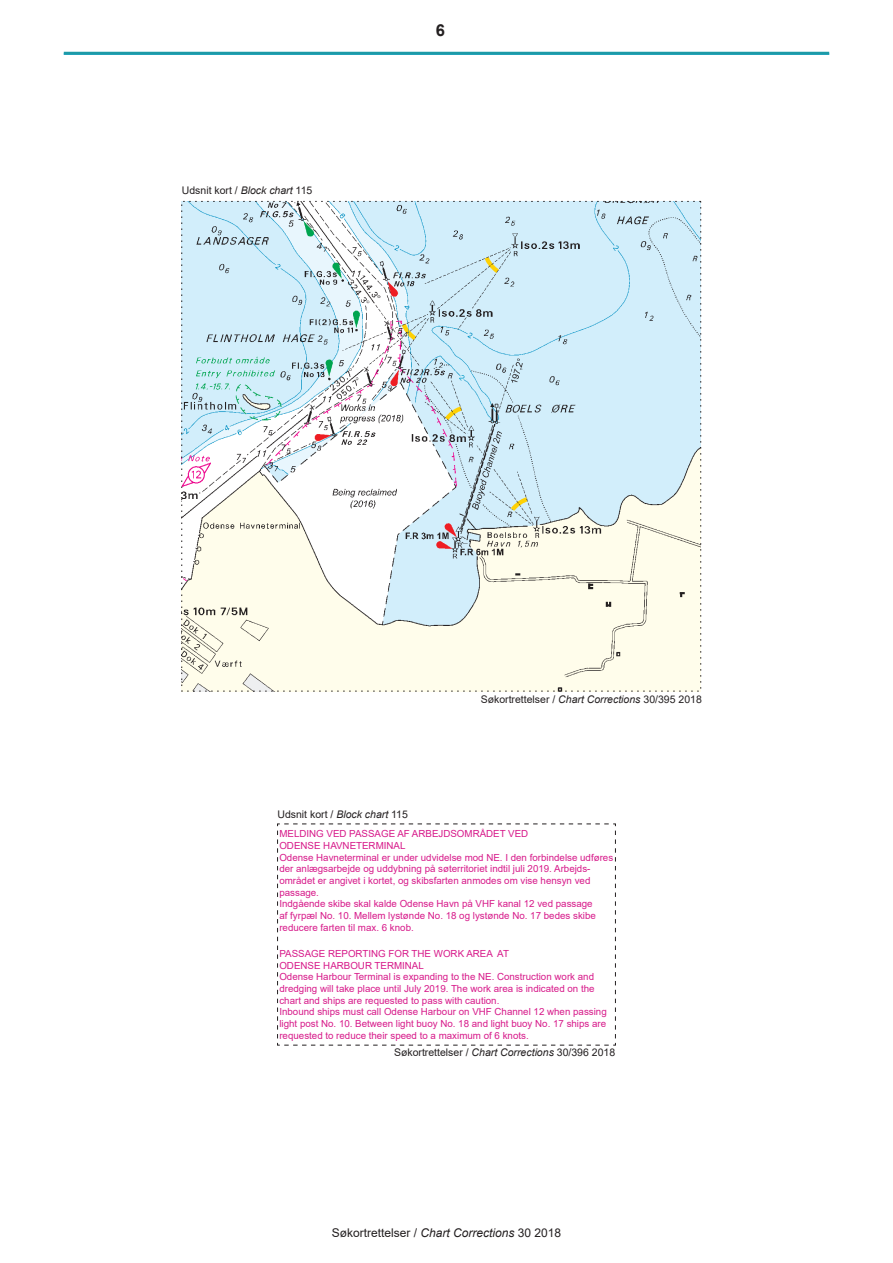
<style>
.page{position:relative;width:893px;height:1263px;background:#fff}
.page>*{position:absolute;margin:0;border:0;box-sizing:border-box;transform-origin:0 0}
.t1{font:700 16.5px "Arial";color:#231f20}
.t2{font:12px "Arial";color:#231f20}
.Afsnitsformat_1{font:10.5px "Arial";color:#231f20}
.t3{font:9.75px/11.7px "Arial";color:#d71a8a}
.s1{font-style:italic}
</style>
<div class="page">
<hr style="left:64px;top:52px;width:765px;height:3px;background:#1d9aa7">
<img style="left:183px;top:203px;width:516px;height:486px">
<svg style="left:278px;top:824px;width:338px;height:222px"></svg>
<p class="Afsnitsformat_1" style="left:182px;top:183px;width:132px">Udsnit kort / <span class="s1">Block chart</span> 115</p>
<h1 class="t1" style="left:436px;top:18px;width:11px">6</h1>
<p class="Afsnitsformat_1" style="left:481px;top:692px;width:223px">Søkortrettelser / <span class="s1">Chart Corrections</span> 30/395 2018</p>
<p class="Afsnitsformat_1" style="left:277px;top:807px;width:132px">Udsnit kort / <span class="s1">Block chart</span> 115</p>
<p class="t3" style="left:279px;top:828px;width:335px">MELDING VED PASSAGE AF ARBEJDSOMRÅDET VED<br>ODENSE HAVNETERMINAL<br>Odense Havneterminal er under udvidelse mod NE. I den forbindelse udføres der anlægsarbejde og uddybning på søterritoriet indtil juli 2019. Arbejds&shy;området er angivet i kortet, og skibsfarten anmodes om vise hensyn ved passage.<br>Indgående skibe skal kalde Odense Havn på VHF kanal 12 ved passage<br>af fyrpæl No. 10. Mellem lystønde No. 18 og lystønde No. 17 bedes skibe reducere farten til max. 6 knob.</p>
<p class="t3" style="left:279px;top:947px;width:329px">PASSAGE REPORTING FOR THE WORK AREA AT<br>ODENSE HARBOUR TERMINAL<br>Odense Harbour Terminal is expanding to the NE. Construction work and dredging will take place until July 2019. The work area is indicated on the chart and ships are requested to pass with caution.<br>Inbound ships must call Odense Harbour on VHF Channel 12 when passing light post No. 10. Between light buoy No. 18 and light buoy No. 17 ships are requested to reduce their speed to a maximum of 6 knots.</p>
<p class="Afsnitsformat_1" style="left:394px;top:1045px;width:223px">Søkortrettelser / <span class="s1">Chart Corrections</span> 30/396 2018</p>
<p class="t2" style="left:332px;top:1224px;width:231px">Søkortrettelser / <span class="s1">Chart Corrections</span> 30 2018</p>
</div>
